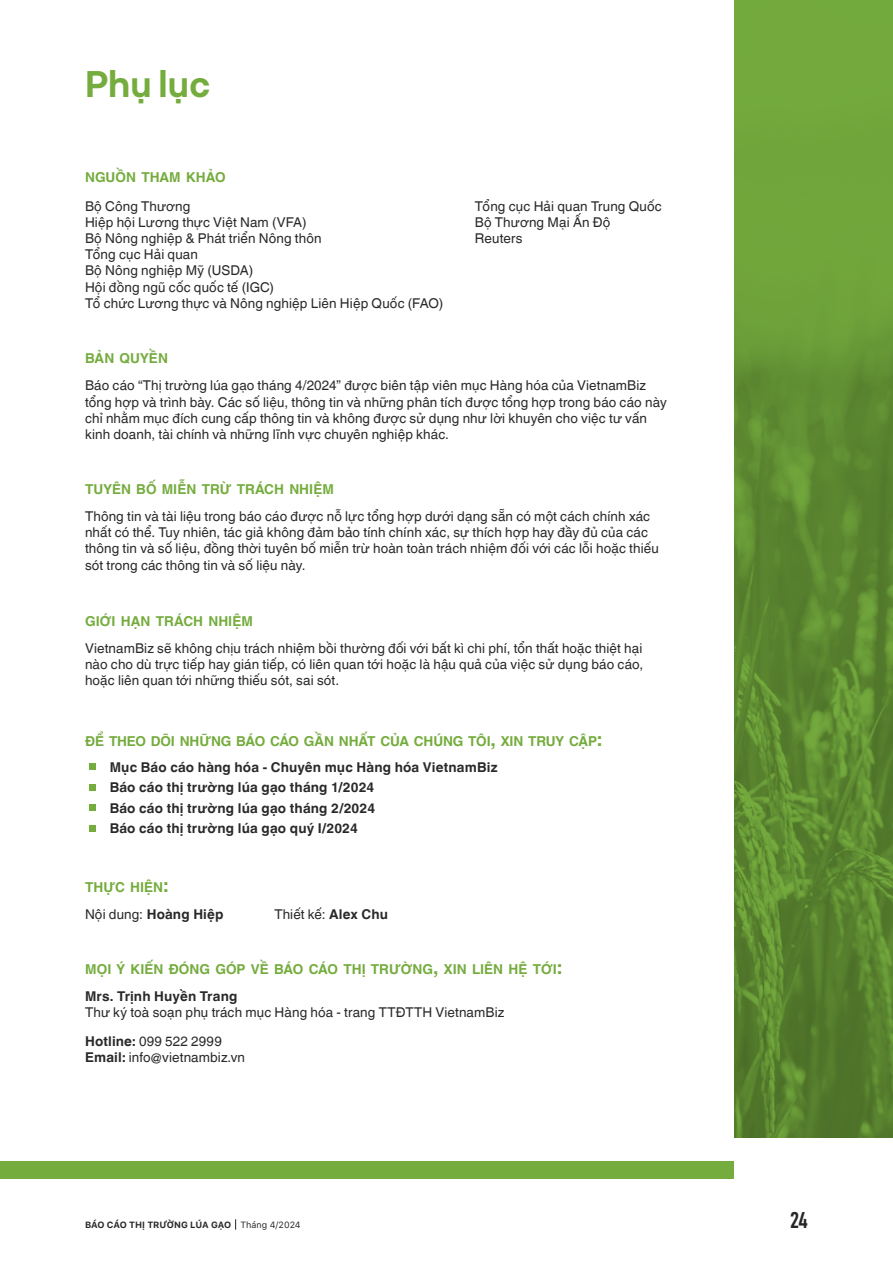
<style>
.page{position:relative;width:893px;height:1263px;background:#fff}
.page>*{position:absolute;margin:0;border:0;box-sizing:border-box;transform-origin:0 0}
.t1{font:700 36px "Neurial Grotesk";color:#75ac3e}
.t2{font:22.5px "Bahnschrift";color:#282727}
.t3{font:700 13.65px "Helvetica World";color:#75ac3e}
.t4{font:13.5px/16.2px "Helvetica World";letter-spacing:.01em;color:#292929}
.t5{font:700 13.5px/20.4px "Helvetica World";letter-spacing:.01em;color:#292929}
.t6{font:700 9px "SF Pro Text";letter-spacing:-.01em;color:#282727}
.s1{font-size:19.5px}
.s2{font-weight:400}
.s3{font-weight:700}
</style>
<div class="page">
<img style="left:734px;top:0;width:159px;height:1137px">
<div style="left:0;top:1162px;width:733px;height:17px;background:#75ac3e"></div>
<div style="left:89px;top:763px;width:7px;height:7px;background:#75ac3e"></div>
<div style="left:89px;top:784px;width:7px;height:6px;background:#75ac3e"></div>
<div style="left:89px;top:804px;width:7px;height:7px;background:#75ac3e"></div>
<div style="left:89px;top:825px;width:7px;height:6px;background:#75ac3e"></div>
<h1 class="t1" style="left:85px;top:57px;width:127px">Phụ lục</h1>
<p class="t3" style="left:85px;top:169px;width:142px">NGUỒN THAM KHẢO</p>
<p class="t4" style="left:85px;top:198px;width:360px">Bộ Công Thương<br>Hiệp hội Lương thực Việt Nam (VFA)<br>Bộ Nông nghiệp &amp; Phát triển Nông thôn<br>Tổng cục Hải quan<br>Bộ Nông nghiệp Mỹ (USDA)<br>Hội đồng ngũ cốc quốc tế (IGC)<br>Tổ chức Lương thực và Nông nghiệp Liên Hiệp Quốc (FAO)</p>
<p class="t3" style="left:85px;top:351px;width:85px">BẢN QUYỀN</p>
<p class="t4" style="left:475px;top:198px;width:188px">Tổng cục Hải quan Trung Quốc<br>Bộ Thương Mại Ấn Độ<br>Reuters</p>
<p class="t4" style="left:85px;top:378px;width:583px">Báo cáo “Thị trường lúa gạo tháng 4/2024” được biên tập viên mục Hàng hóa của VietnamBiz tổng hợp và trình bày. Các số liệu, thông tin và những phân tích được tổng hợp trong báo cáo này chỉ nhằm mục đích cung cấp thông tin và không được sử dụng như lời khuyên cho việc tư vấn kinh doanh, tài chính và những lĩnh vực chuyên nghiệp khác.</p>
<p class="t3" style="left:85px;top:481px;width:250px">TUYÊN BỐ MIỄN TRỪ TRÁCH NHIỆM</p>
<p class="t4" style="left:85px;top:508px;width:575px">Thông tin và tài liệu trong báo cáo được nỗ lực tổng hợp dưới dạng sẵn có một cách chính xác nhất có thể. Tuy nhiên, tác giả không đảm bảo tính chính xác, sự thích hợp hay đầy đủ của các thông tin và số liệu, đồng thời tuyên bố miễn trừ hoàn toàn trách nhiệm đối với các lỗi hoặc thiếu sót trong các thông tin và số liệu này.</p>
<p class="t3" style="left:85px;top:613px;width:169px">GIỚI HẠN TRÁCH NHIỆM</p>
<p class="t4" style="left:85px;top:640px;width:560px;text-align:justify">VietnamBiz sẽ không chịu trách nhiệm bồi thường đối với bất kì chi phí, tổn thất hoặc thiệt hại nào cho dù trực tiếp hay gián tiếp, có liên quan tới hoặc là hậu quả của việc sử dụng báo cáo, hoặc liên quan tới những thiếu sót, sai sót.</p>
<p class="t3" style="left:85px;top:733px;width:518px">ĐỂ THEO DÕI NHỮNG BÁO CÁO GẦN NHẤT CỦA CHÚNG TÔI<span class="s1">,</span> XIN TRUY CẬP<span class="s1">:</span></p>
<p class="t5" style="left:110px;top:757px;width:389px">Mục Báo cáo hàng hóa - Chuyên mục Hàng hóa VietnamBiz Báo cáo thị trường lúa gạo tháng 1/2024<br>Báo cáo thị trường lúa gạo tháng 2/2024<br>Báo cáo thị trường lúa gạo quý I/2024</p>
<p class="t3" style="left:85px;top:880px;width:85px">THỰC HIỆN<span class="s1">:</span></p>
<p class="t5" style="left:85px;top:904px;width:140px"><span class="s2">Nội dung:</span> Hoàng Hiệp</p>
<p class="t4" style="left:274px;top:906px;width:115px">Thiết kế: <span class="s3">Alex Chu</span></p>
<p class="t3" style="left:85px;top:961px;width:478px">MỌI Ý KIẾN ĐÓNG GÓP VỀ BÁO CÁO THỊ TRƯỜNG<span class="s1">,</span> XIN LIÊN HỆ TỚI<span class="s1">:</span></p>
<p class="t5" style="left:85px;top:986px;width:154px">Mrs. Trịnh Huyền Trang</p>
<p class="t4" style="left:85px;top:998px;width:421px;line-height:29px">Thư ký toà soạn phụ trách mục Hàng hóa - trang TTĐTTH VietnamBiz<br><span class="s3">Hotline:</span> 099 522 2999</p>
<p class="t4" style="left:85px;top:1050px;width:162px"><span class="s3">Email:</span> info@vietnambiz.vn</p>
<p class="t6" style="left:85px;top:1219px;width:217px">BÁO CÁO THỊ TRƯỜNG LÚA GẠO <span class="s2">Tháng 4/2024</span></p>
<h2 class="t2" style="left:790px;top:1203px;width:19px">24</h2>
</div>
